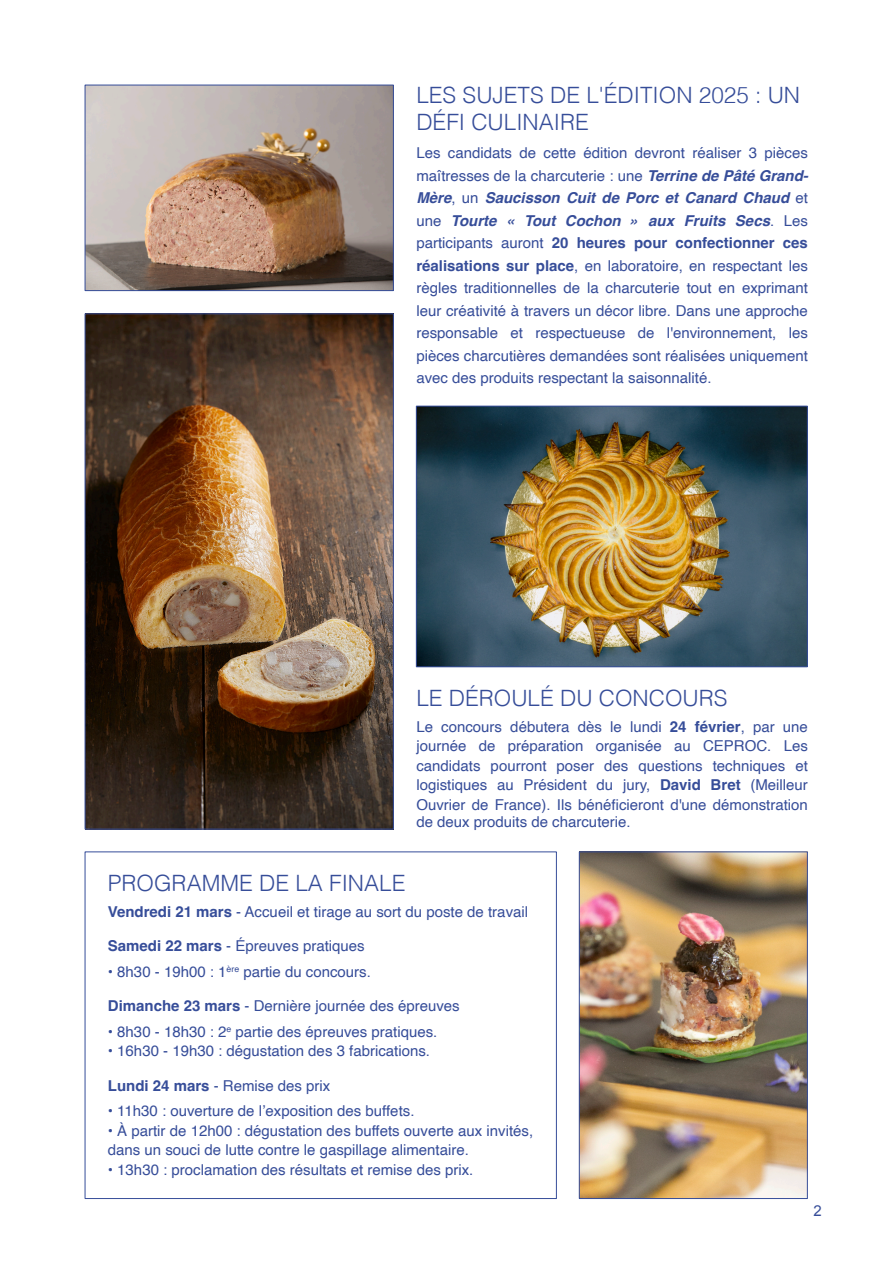
<style>
.page{position:relative;width:893px;height:1263px;background:#fff}
.page>*{position:absolute;margin:0;border:0;box-sizing:border-box;transform-origin:0 0}
.t1{font:300 22.5px/27px "Helvetica";color:#364d99}
.t2{font:15px/22.5px "Helvetica";color:#364d99;text-align:justify}
.t3{font:15px "Arial";color:#364d99}
.s1{font-weight:700;font-style:italic}
.s2{font-weight:700}
</style>
<div class="page">
<img style="left:87px;top:87px;width:305px;height:202px">
<div style="left:85px;top:85px;width:309px;height:206px;border:1px solid #364d99"></div>
<img style="left:418px;top:408px;width:388px;height:257px">
<div style="left:416px;top:406px;width:392px;height:261px;border:1px solid #364d99"></div>
<img style="left:87px;top:315px;width:305px;height:512px">
<div style="left:85px;top:313px;width:309px;height:516px;border:1px solid #364d99"></div>
<img style="left:581px;top:853px;width:225px;height:344px">
<div style="left:579px;top:851px;width:229px;height:348px;border:1px solid #364d99"></div>
<h1 class="t1" style="left:416px;top:84px;width:385px">LES SUJETS DE L'ÉDITION 2025 : UN<br>DÉFI CULINAIRE</h1>
<p class="t2" style="left:416px;top:143px;width:394px">Les candidats de cette édition devront réaliser 3 pièces maîtresses de la charcuterie : une <span class="s1">Terrine de Pâté Grand-Mère</span>, un <span class="s1">Saucisson Cuit de Porc et Canard Chaud</span> et une <span class="s1">Tourte « Tout Cochon » aux Fruits Secs</span>. Les participants auront <span class="s2">20 heures pour confectionner ces réalisations sur place</span>, en laboratoire, en respectant les règles traditionnelles de la charcuterie tout en exprimant leur créativité à travers un décor libre. Dans une approche responsable et respectueuse de l'environnement, les pièces charcutières demandées sont réalisées uniquement avec des produits respectant la saisonnalité.</p>
<h1 class="t1" style="left:416px;top:688px;width:313px">LE DÉROULÉ DU CONCOURS</h1>
<p class="t2" style="left:416px;top:717px;width:393px;line-height:19.5px">Le concours débutera dès le lundi <span class="s2">24 février</span>, par une journée de préparation organisée au CEPROC. Les candidats pourront poser des questions techniques et logistiques au Président du jury, <span class="s2">David Bret</span> (Meilleur Ouvrier de France). Ils bénéficieront d'une démonstration</p>
<p class="t2" style="left:416px;top:811px;width:216px">de deux produits de charcuterie.</p>
<h1 class="t1" style="left:108px;top:873px;width:299px">PROGRAMME DE LA FINALE</h1>
<p class="t2" style="left:108px;top:901px;width:422px"><span class="s2">Vendredi 21 mars</span> - Accueil et tirage au sort du poste de travail</p>
<p class="t2" style="left:108px;top:935px;width:258px"><span class="s2">Samedi 22 mars</span> - Épreuves pratiques</p>
<p class="t2" style="left:108px;top:961px;width:265px">• 8h30 - 19h00 : 1<sup>ère</sup> partie du concours.</p>
<p class="t2" style="left:108px;top:995px;width:353px"><span class="s2">Dimanche 23 mars</span> - Dernière journée des épreuves</p>
<p class="t2" style="left:108px;top:1021px;width:331px">• 8h30 - 18h30 : 2<sup>e</sup> partie des épreuves pratiques.</p>
<p class="t2" style="left:108px;top:1040px;width:324px">• 16h30 - 19h30 : dégustation des 3 fabrications.</p>
<p class="t2" style="left:108px;top:1075px;width:224px"><span class="s2">Lundi 24 mars</span> - Remise des prix</p>
<p class="t2" style="left:108px;top:1100px;width:308px">• 11h30 : ouverture de l’exposition des buffets.</p>
<p class="t2" style="left:108px;top:1121px;width:427px;line-height:19.5px">• À partir de 12h00 : dégustation des buffets ouverte aux invités, dans un souci de lutte contre le gaspillage alimentaire.</p>
<p class="t2" style="left:108px;top:1159px;width:367px">• 13h30 : proclamation des résultats et remise des prix.</p>
<p class="t3" style="left:813px;top:1205px;width:10px">2</p>
</div>
